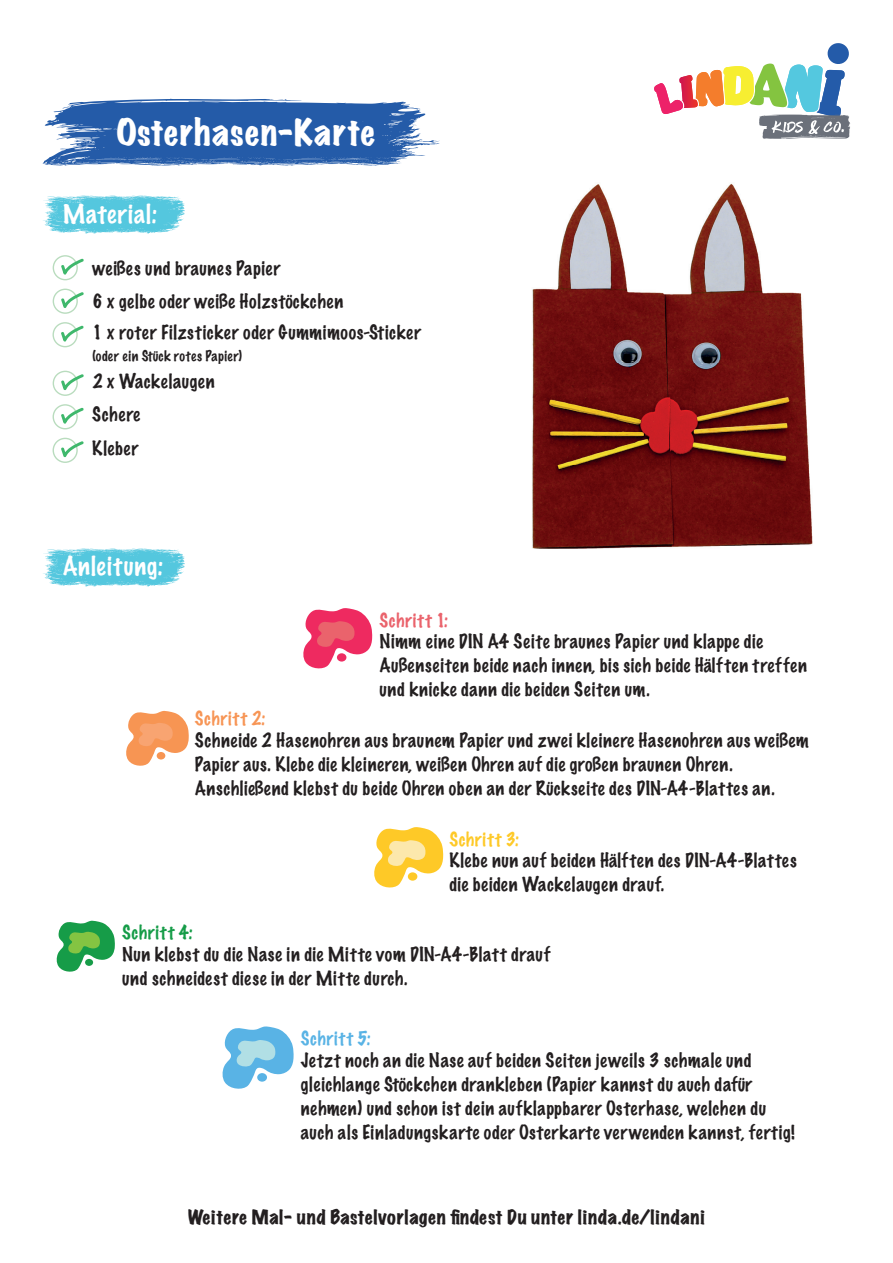
<style>
.page{position:relative;width:893px;height:1263px;background:#fff}
.page>*{position:absolute;margin:0;border:0;box-sizing:border-box;transform-origin:0 0}
.t1{font:expanded 33px "Marker Felt";letter-spacing:.035em;color:#fff}
.t2{font:100 24px "Marker Felt";letter-spacing:.045em;color:#fff}
.t3{font:100 18px/24px "Marker Felt";letter-spacing:.035em;color:#231f20}
.t4{font:expanded 18px "Marker Felt";letter-spacing:.035em;color:#231f20}
.t5{font:100 17.55px "Marker Felt";letter-spacing:.05em;color:#ea636c}
.t6{font:100 17.55px "Marker Felt";letter-spacing:.05em;color:#f79555}
.t7{font:100 17.55px "Marker Felt";letter-spacing:.05em;color:#fec927}
.t8{font:100 17.55px "Marker Felt";letter-spacing:.05em;color:#169c48}
.t9{font:100 17.55px "Marker Felt";letter-spacing:.05em;color:#59b3e5}
.t10{font:100 13.5px "Marker Felt";letter-spacing:.035em;color:#231f20}
</style>
<div class="page">
<svg style="left:654px;top:43px;width:196px;height:96px"></svg>
<svg style="left:303px;top:608px;width:69px;height:61px"></svg>
<div style="left:337px;top:653px;width:9px;height:8px;background:#ee2d62;border-radius:50%"></div>
<svg style="left:126px;top:710px;width:63px;height:56px"></svg>
<div style="left:157px;top:752px;width:8px;height:7px;background:#f79553;border-radius:50%"></div>
<svg style="left:374px;top:827px;width:69px;height:61px"></svg>
<div style="left:408px;top:872px;width:9px;height:9px;background:#fec927;border-radius:50%"></div>
<svg style="left:56px;top:920px;width:59px;height:52px"></svg>
<div style="left:85px;top:959px;width:8px;height:7px;background:#169c48;border-radius:50%"></div>
<svg style="left:222px;top:1026px;width:72px;height:63px"></svg>
<div style="left:257px;top:1073px;width:10px;height:9px;background:#59b3e5;border-radius:50%"></div>
<svg style="left:53px;top:255px;width:31px;height:25px"></svg>
<svg style="left:53px;top:289px;width:31px;height:25px"></svg>
<svg style="left:53px;top:371px;width:31px;height:25px"></svg>
<svg style="left:53px;top:404px;width:31px;height:25px"></svg>
<svg style="left:53px;top:438px;width:31px;height:25px"></svg>
<svg style="left:53px;top:322px;width:31px;height:25px"></svg>
<svg style="left:43px;top:98px;width:397px;height:68px"></svg>
<svg style="left:43px;top:196px;width:142px;height:38px;background:#73d1e4"></svg>
<svg style="left:43px;top:548px;width:142px;height:39px;background:#77d2e4"></svg>
<img style="left:532px;top:183px;width:281px;height:366px">
<h1 class="t1" style="left:116px;top:115px;width:260px">Osterhasen-Karte</h1>
<h2 class="t2" style="left:63px;top:197px;width:96px">Material:</h2>
<p class="t3" style="left:92px;top:252px;width:253px;line-height:33.5px">weißes und braunes Papier<br>6 x gelbe oder weiße Holzstöckchen</p>
<p class="t3" style="left:92px;top:320px;width:330px">1 x roter Filzsticker oder Gummimoos-Sticker</p>
<p class="t10" style="left:92px;top:347px;width:151px">(oder ein Stück rotes Papier)</p>
<p class="t3" style="left:92px;top:364px;width:124px;line-height:33.5px">2 x Wackelaugen<br>Schere<br>Kleber</p>
<h2 class="t2" style="left:63px;top:550px;width:102px">Anleitung:</h2>
<p class="t5" style="left:380px;top:608px;width:70px">Schritt 1:</p>
<p class="t3" style="left:380px;top:630px;width:429px">Nimm eine DIN A4 Seite braunes Papier und klappe die<br>Außenseiten beide nach innen, bis sich beide Hälften treffen und knicke dann die beiden Seiten um.</p>
<p class="t6" style="left:195px;top:706px;width:72px">Schritt 2:</p>
<p class="t3" style="left:195px;top:728px;width:615px">Schneide 2 Hasenohren aus braunem Papier und zwei kleinere Hasenohren aus weißem<br>Papier aus. Klebe die kleineren, weißen Ohren auf die großen braunen Ohren.<br>Anschließend klebst du beide Ohren oben an der Rückseite des DIN-A4-Blattes an.</p>
<p class="t7" style="left:449px;top:827px;width:71px">Schritt 3:</p>
<p class="t3" style="left:449px;top:848px;width:349px">Klebe nun auf beiden Hälften des DIN-A4-Blattes die beiden Wackelaugen drauf.</p>
<p class="t8" style="left:122px;top:921px;width:72px">Schritt 4:</p>
<p class="t3" style="left:122px;top:942px;width:429px">Nun klebst du die Nase in die Mitte vom DIN-A4-Blatt drauf und schneidest diese in der Mitte durch.</p>
<p class="t9" style="left:301px;top:1026px;width:71px">Schritt 5:</p>
<p class="t3" style="left:301px;top:1048px;width:495px">Jetzt noch an die Nase auf beiden Seiten jeweils 3 schmale und gleichlange Stöckchen drankleben (Papier kannst du auch dafür nehmen) und schon ist dein aufklappbarer Osterhase, welchen du auch als Einladungskarte oder Osterkarte verwenden kannst, fertig!</p>
<p class="t4" style="left:188px;top:1208px;width:518px">Weitere Mal- und Bastelvorlagen findest Du unter linda.de/lindani</p>
</div>
